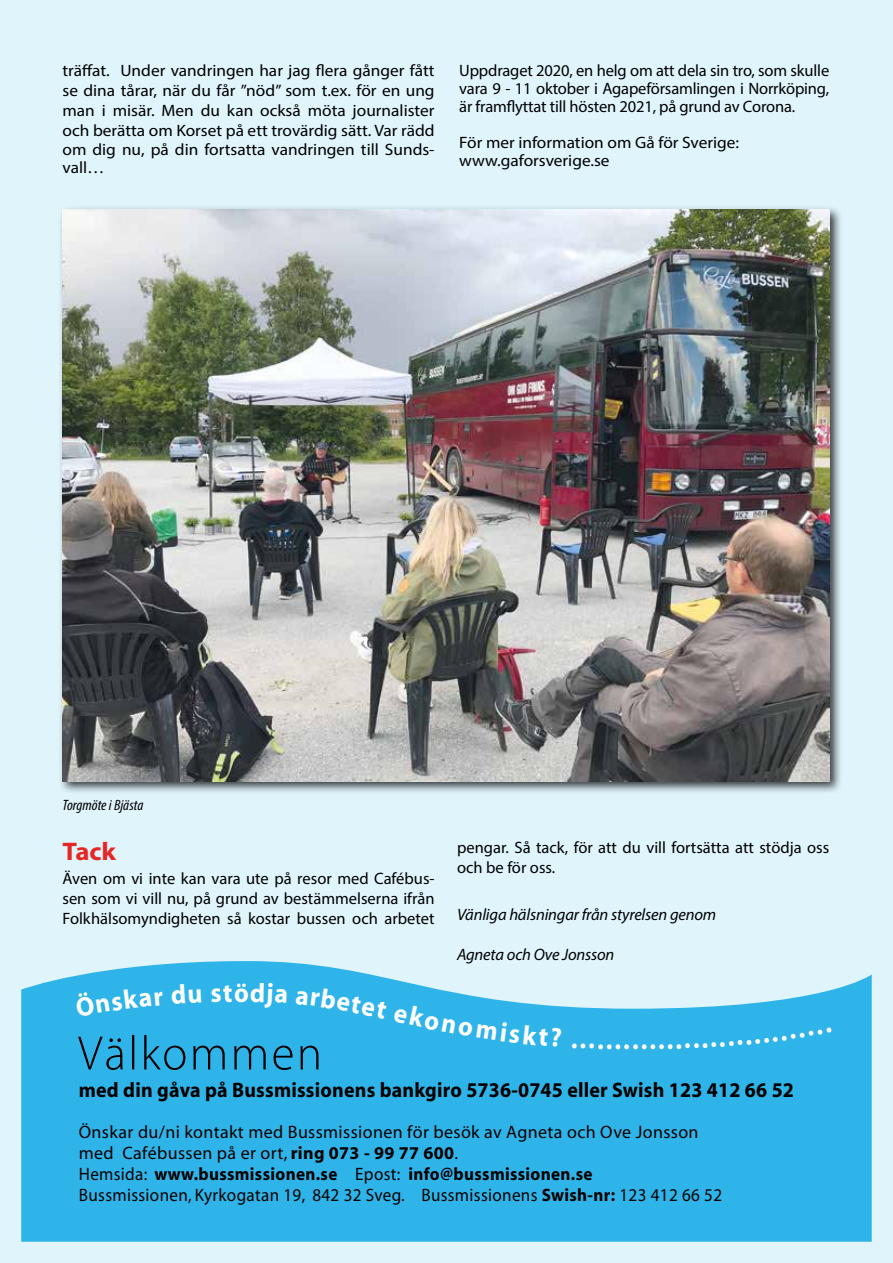
<style>
.page{position:relative;width:893px;height:1263px;background:#e0f4fc}
.page>*{position:absolute;margin:0;border:0;box-sizing:border-box;transform-origin:0 0}
.t1{font:700 27px "Myriad";color:#fff;scale:.95 1}
.t2{font:700 25.5px "Myriad Pro";color:#e52726;scale:1.05 1}
.t3{font:700 21px "Myriad";letter-spacing:.01em;color:#000;scale:.95 1}
.t4{font:18px/21px "Myriad";letter-spacing:.02em;color:#000}
.t5{font:16.5px/19.8px "Myriad Pro";color:#000;text-align:justify}
.t6{font:16.5px/19.8px "Myriad Pro";color:#000;text-align:justify;scale:1.05 1}
.t7{font:italic 16.5px "Myriad Pro";letter-spacing:-.01em;color:#000}
.t8{font:italic condensed 15px "Myriad Pro";color:#000;scale:1.05 1}
.s1{font-weight:700}
</style>
<div class="page">
<svg style="left:21px;top:961px;width:851px;height:281px;background:#40baea"></svg>
<svg style="left:78px;top:1035px;width:240px;height:35px;background:#2796c3"></svg>
<div style="left:58px;top:205px;width:784px;height:589px;background:#000;opacity:.75"></div>
<img style="left:63px;top:209px;width:766px;height:572px">
<div style="left:74px;top:988px;width:89px;height:29px;background:#2fb4e9"></div>
<svg style="left:171px;top:984px;width:30px;height:20px"></svg>
<svg style="left:211px;top:985px;width:21px;height:17px"></svg>
<svg style="left:251px;top:982px;width:36px;height:26px"></svg>
<div style="left:296px;top:988px;width:91px;height:31px;background:#2fb4e9"></div>
<div style="left:393px;top:1006px;width:168px;height:41px;background:#2fb4e9"></div>
<svg style="left:572px;top:1043px;width:49px;height:6px"></svg>
<div style="left:651px;top:1027px;width:181px;height:22px;background:#2fb4e9"></div>
<p class="t6" style="left:63px;top:60px;width:356px">träffat. Under vandringen har jag flera gånger fått se dina tårar, när du får ”nöd” som t.ex. för en ung man i misär. Men du kan också möta journalister och berätta om Korset på ett trovärdig sätt. Var rädd om dig nu, på din fortsatta vandringen till Sunds-</p>
<p class="t6" style="left:63px;top:158px;width:41px">vall…</p>
<p class="t5" style="left:459px;top:61px;width:371px;line-height:18px">Uppdraget 2020, en helg om att dela sin tro, som skulle vara 9 - 11 oktober i Agapeförsamlingen i Norrköping, är framflyttat till hösten 2021, på grund av Corona.</p>
<p class="t6" style="left:459px;top:133px;width:268px;line-height:18px">För mer information om Gå för Sverige: www.gaforsverige.se</p>
<p class="t8" style="left:63px;top:795px;width:79px">Torgmöte i Bjästa</p>
<h2 class="t2" style="left:63px;top:835px;width:53px">Tack</h2>
<p class="t5" style="left:63px;top:868px;width:374px">Även om vi inte kan vara ute på resor med Cafébus&shy;sen som vi vill nu, på grund av bestämmelserna ifrån Folkhälsomyndigheten så kostar bussen och arbetet</p>
<h1 class="t1" style="left:234px;top:979px;width:17px">ö</h1>
<p class="t5" style="left:457px;top:837px;width:374px">pengar. Så tack, för att du vill fortsätta att stödja oss och be för oss.</p>
<p class="t7" style="left:457px;top:904px;width:261px">Vänliga hälsningar från styrelsen genom</p>
<p class="t7" style="left:457px;top:944px;width:159px">Agneta och Ove Jonsson</p>
<h1 class="t1" style="left:623px;top:1026px;width:27px">...</h1>
<p class="t3" style="left:79px;top:1079px;width:754px">med din gåva på Bussmissionens bankgiro 5736-0745 eller Swish 123 412 66 52</p>
<p class="t4" style="left:79px;top:1122px;width:645px">Önskar du/ni kontakt med Bussmissionen för besök av Agneta och Ove Jonsson med Cafébussen på er ort, <span class="s1">ring 073 - 99 77 600</span>.<br>Hemsida: <span class="s1">www.bussmissionen.se</span> Epost: <span class="s1">info@bussmissionen.se<br></span>Bussmissionen, Kyrkogatan 19, 842 32 Sveg. Bussmissionens <span class="s1">Swish-nr:</span> 123 412 66 52</p>
</div>
